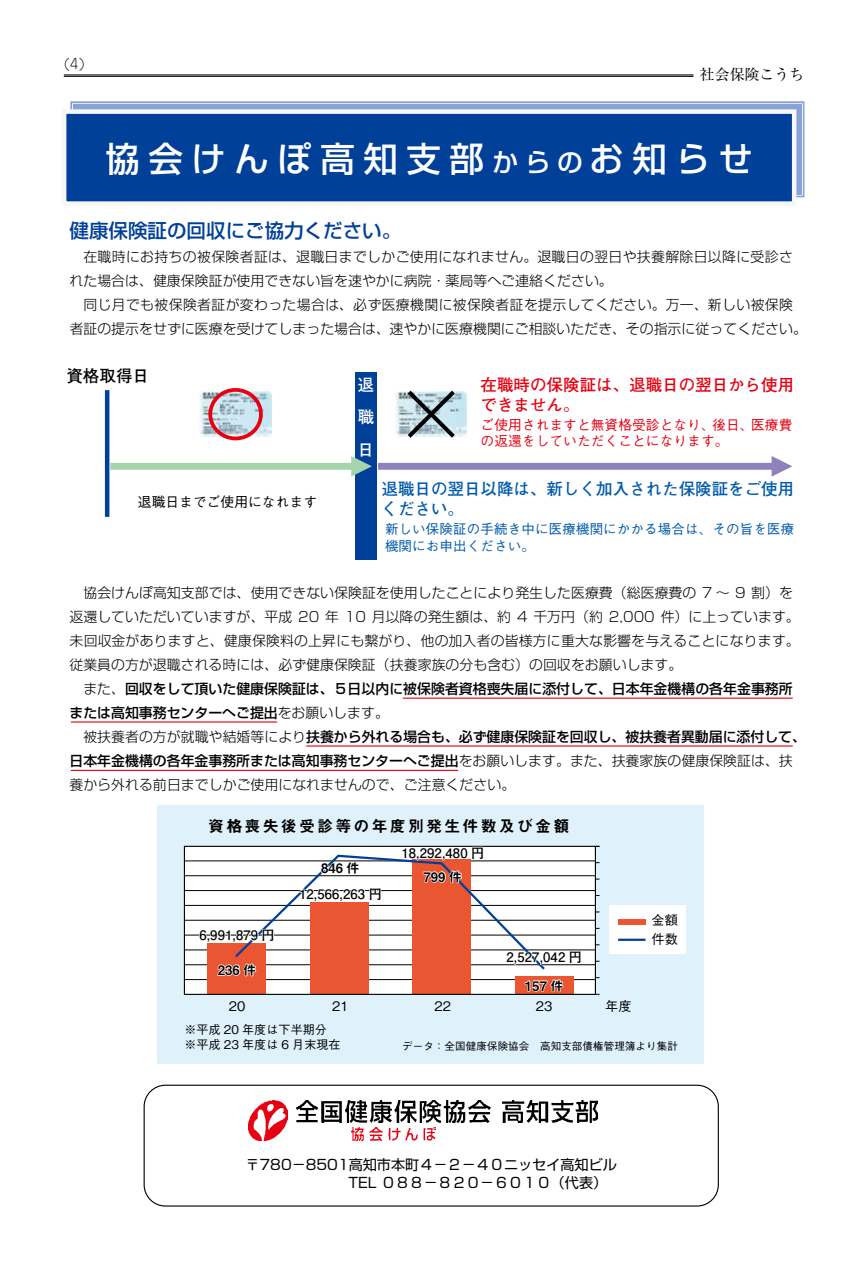
<style>
.page{position:relative;width:868px;height:1263px;background:#fff}
.page>*{position:absolute;margin:0;border:0;box-sizing:border-box;transform-origin:0 0}
.t1{font:500 34.35px "Shin Go Pro";letter-spacing:.25em;color:#fff}
.t2{font:500 19.5px "Shin Go Pro";color:#004098}
.t3{font:700 16.5px/19.5px "Futo Go B101 Pro";color:#005bac}
.t4{font:700 16.5px/19.5px "Futo Go B101 Pro";color:#e60012}
.t5{font:700 16.5px "Futo Go B101 Pro";color:#000}
.t6{font:700 16.5px/32.5px "Futo Go B101 Pro";color:#fff;text-align:justify}
.t7{font:16.05px "Midashi Go Pro MB31";letter-spacing:.135em;color:#000}
.t8{font:14.85px "Ryumin Pro";color:#000}
.t9{font:14.1px/18px "Shin Go Pro";color:#000}
.t10{font:300 13.8px/24px "Shin Go Pro";letter-spacing:.01em;color:#000}
.t11{font:300 13.8px "Jun 101 Pro";color:#000}
.t12{font:500 13.65px/16.5px "Gothic BBB Pro";color:#e60012}
.t13{font:500 13.65px "Gothic BBB Pro";color:#000}
.t14{font:500 13.5px/16.5px "Gothic BBB Pro";letter-spacing:.01em;color:#005bac}
.t15{font:700 13.05px "Futo Go B101 Pro";letter-spacing:.01em;color:#000}
.t16{font:13.05px "Midashi Go Pro MB31";letter-spacing:.01em;color:#000}
.t17{font:500 13.05px/18.9px "Gothic BBB Pro";letter-spacing:.01em;color:#000}
.t18{font:500 12px/15px "Gothic BBB Pro";letter-spacing:.01em;color:#000}
.t19{font:500 10.5px "Gothic BBB Pro";letter-spacing:.01em;color:#000}
.s1{font-size:25.8px}
.s2{font-weight:500}
</style>
<div class="page">
<svg style="left:70px;top:101px;width:734px;height:96px;background:#98aed9"></svg>
<div style="left:64px;top:112px;width:730px;height:92px;background:#004098"></div>
<div style="left:62px;top:109px;width:734px;height:97px;border:4px solid #f7f7f7"></div>
<img style="left:395px;top:392px;width:72px;height:45px">
<img style="left:200px;top:392px;width:71px;height:45px">
<div style="left:208px;top:388px;width:55px;height:52px;border:4px solid #e60012;border-radius:50%"></div>
<hr style="left:105px;top:390px;width:4px;height:127px;background:#004098">
<svg style="left:378px;top:456px;width:414px;height:21px"></svg>
<div style="left:355px;top:372px;width:21px;height:188px;background:#004098"></div>
<svg style="left:110px;top:456px;width:262px;height:21px"></svg>
<svg style="left:407px;top:391px;width:48px;height:47px;background:#98aab1"></svg>
<div style="left:143px;top:1085px;width:575px;height:121px;border:1px solid #000;border-radius:21px"></div>
<div style="left:157px;top:805px;width:546px;height:259px;background:#dff2fc"></div>
<div style="left:609px;top:905px;width:76px;height:49px;background:#fff"></div>
<div style="left:184px;top:846px;width:411px;height:148px;background:#fff"></div>
<hr style="left:184px;top:860px;width:411px;height:1px;background:#000">
<hr style="left:184px;top:875px;width:411px;height:1px;background:#000">
<hr style="left:184px;top:890px;width:411px;height:1px;background:#000">
<hr style="left:184px;top:905px;width:411px;height:1px;background:#000">
<hr style="left:184px;top:920px;width:411px;height:1px;background:#000">
<hr style="left:184px;top:935px;width:411px;height:1px;background:#000">
<hr style="left:184px;top:949px;width:411px;height:1px;background:#000">
<hr style="left:184px;top:964px;width:411px;height:1px;background:#000">
<hr style="left:184px;top:979px;width:411px;height:1px;background:#000">
<div style="left:618px;top:919px;width:27px;height:5px;background:#ea5532"></div>
<div style="left:184px;top:846px;width:412px;height:149px;border:1px solid #000"></div>
<hr style="left:618px;top:939px;width:27px;height:2px;background:#004098">
<img style="left:248px;top:1101px;width:40px;height:39px">
<img style="left:296px;top:1101px;width:301px;height:21px">
<img style="left:351px;top:1127px;width:84px;height:13px">
<svg style="left:198px;top:846px;width:384px;height:147px"></svg>
<hr style="left:402px;top:698px;width:390px;height:1px;background:#e60012">
<hr style="left:71px;top:721px;width:206px;height:1px;background:#e60012">
<hr style="left:306px;top:745px;width:486px;height:1px;background:#e60012">
<hr style="left:71px;top:770px;width:387px;height:1px;background:#e60012">
<hr style="left:64px;top:74px;width:629px;height:1px;background:#000">
<hr style="left:64px;top:76px;width:629px;height:1px;background:#000">
<p class="t11" style="left:64px;top:52px;width:22px">(4)</p>
<p class="t8" style="left:699px;top:63px;width:106px">社会保険こうち</p>
<h1 class="t1" style="left:105px;top:130px;width:648px">協会けんぽ高知支部<span class="s1">からの</span>お知らせ</h1>
<h2 class="t2" style="left:70px;top:214px;width:333px">健康保険証の回収にご協力ください。</h2>
<p class="t10" style="left:70px;top:243px;width:738px">　在職時にお持ちの被保険者証は、退職日までしかご使用になれません。退職日の翌日や扶養解除日以降に受診された場合は、健康保険証が使用できない旨を速やかに病院・薬局等へご連絡ください。<br>　同じ月でも被保険者証が変わった場合は、必ず医療機関に被保険者証を提示してください。万一、新しい被保険者証の提示をせずに医療を受けてしまった場合は、速やかに医療機関にご相談いただき、その指示に従ってください。</p>
<p class="t5" style="left:66px;top:362px;width:84px">資格取得日</p>
<p class="t13" style="left:138px;top:491px;width:181px">退職日までご使用になれます</p>
<p class="t6" style="left:357px;top:366px;width:18px">退職日</p>
<p class="t4" style="left:480px;top:373px;width:315px">在職時の保険証は、退職日の翌日から使用できません。</p>
<p class="t12" style="left:480px;top:415px;width:313px">ご使用されますと無資格受診となり、後日、医療費の返還をしていただくことになります。</p>
<p class="t3" style="left:381px;top:477px;width:414px">退職日の翌日以降は、新しく加入された保険証をご使用ください。</p>
<p class="t14" style="left:385px;top:519px;width:410px">新しい保険証の手続き中に医療機関にかかる場合は、その旨を医療機関にお申出ください。</p>
<p class="t10" style="left:69px;top:579px;width:737px">　協会けんぽ高知支部では、使用できない保険証を使用したことにより発生した医療費（総医療費の 7 ～ 9 割）を返還していただいていますが、平成 20 年 10 月以降の発生額は、約 4 千万円（約 2,000 件）に上っています。未回収金がありますと、健康保険料の上昇にも繋がり、他の加入者の皆様方に重大な影響を与えることになります。従業員の方が退職される時には、必ず健康保険証（扶養家族の分も含む）の回収をお願いします。<br>　また、<span class="s2">回収をして頂いた健康保険証は、５日以内に被保険者資格喪失届に添付して、日本年金機構の各年金事務所または高知事務センターへご提出</span>をお願いします。<br>　被扶養者の方が就職や結婚等により<span class="s2">扶養から外れる場合も、必ず健康保険証を回収し、被扶養者異動届に添付して、日本年金機構の各年金事務所または高知事務センターへご提出</span>をお願いします。また、扶養家族の健康保険証は、扶養から外れる前日までしかご使用になれませんので、ご注意ください。</p>
<p class="t7" style="left:208px;top:813px;width:363px">資格喪失後受診等の年度別発生件数及び金額</p>
<p class="t15" style="left:199px;top:925px;width:77px">6,991,879 円</p>
<p class="t16" style="left:218px;top:959px;width:40px">236 件</p>
<p class="t16" style="left:321px;top:858px;width:40px">846 件</p>
<p class="t15" style="left:299px;top:883px;width:84px">12,566,263 円</p>
<p class="t15" style="left:401px;top:842px;width:84px">18,292,480 円</p>
<p class="t16" style="left:423px;top:866px;width:40px">799 件</p>
<p class="t15" style="left:506px;top:947px;width:77px">2,527,042 円</p>
<p class="t16" style="left:525px;top:975px;width:40px">157 件</p>
<p class="t17" style="left:651px;top:909px;width:28px">金額件数</p>
<p class="t17" style="left:332px;top:995px;width:18px">21</p>
<p class="t17" style="left:434px;top:995px;width:18px">22</p>
<p class="t17" style="left:536px;top:995px;width:18px">23</p>
<p class="t17" style="left:605px;top:995px;width:28px">年度</p>
<p class="t17" style="left:229px;top:995px;width:18px">20</p>
<p class="t18" style="left:184px;top:1021px;width:158px">※平成 20 年度は下半期分※平成 23 年度は 6 月末現在</p>
<p class="t19" style="left:402px;top:1037px;width:277px">データ：全国健康保険協会　高知支部債権管理簿より集計</p>
<p class="t9" style="left:348px;top:1153px;width:270px;text-indent:-103px">〒780－8501高知市本町４－２－４０ニッセイ高知ビル<br>TEL ０８８－８２０－６０１０（代表）</p>
</div>
